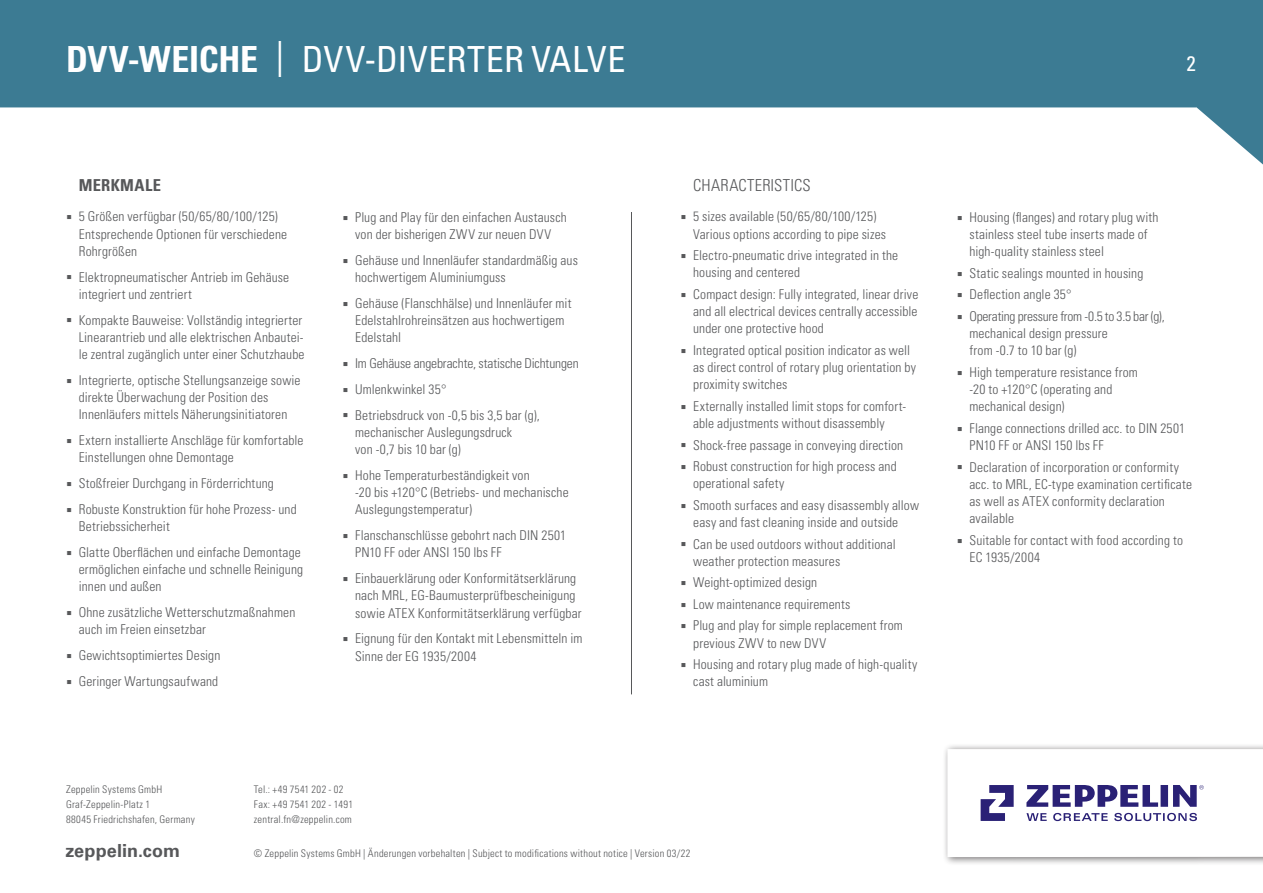
<style>
.page{position:relative;width:1263px;height:893px;background:#fff}
.page>*{position:absolute;margin:0;border:0;box-sizing:border-box;transform-origin:0 0}
._01_Header_Intro_DE{font:condensed 36px "Univers LT Std";letter-spacing:.01em;color:#fff}
.Paginierung_B{font:condensed 21px "Univers LT Std";color:#fff}
._01_Body_DE{font:700 18px "Univers LT Std";letter-spacing:.01em;color:#57585a}
._01_Intro_EN{font:300 condensed 16.5px "Univers LT Std";letter-spacing:.015em;color:#57585a}
._01_Intro_DE{font:700 condensed 16.5px "Univers LT Std";letter-spacing:.025em;color:#57585a}
.t1{font:300 condensed 13.5px/17.2px "Univers LT Std";letter-spacing:.01em;color:#57585a}
.t2{font:300 condensed 13.5px "Univers LT Std";letter-spacing:-.01em;color:#57585a}
.Zeppelin_Info{font:300 condensed 10.5px "Univers LT Std";letter-spacing:.02em;color:#57585a}
.s1{font-weight:700}
</style>
<div class="page">
<svg style="left:0;top:0;width:1263px;height:164px;fill:#3c7b93"></svg>
<div style="left:942px;top:743px;width:321px;height:122px;background:#231f20;opacity:.6"></div>
<div style="left:947px;top:749px;width:316px;height:108px;background:#fff"></div>
<svg style="left:1026px;top:785px;width:178px;height:22px"></svg>
<svg style="left:981px;top:785px;width:33px;height:36px"></svg>
<svg style="left:1026px;top:813px;width:171px;height:8px"></svg>
<hr style="left:631px;top:212px;width:1px;height:482px;background:#57585a">
<p class="_01_Header_Intro_DE" style="left:66px;top:36px;width:561px"><span class="s1">DVV-WEICHE</span> | DVV-DIVERTER VALVE</p>
<p class="_01_Intro_DE" style="left:79px;top:175px;width:84px">MERKMALE</p>
<p class="t1" style="left:79px;top:208px;width:210px">5 Größen verfügbar (50/65/80/100/125)<br>Entsprechende Optionen für verschiedene<br>Rohrgrößen</p>
<p class="t1" style="left:79px;top:268px;width:212px">Elektropneumatischer Antrieb im Gehäuse integriert und zentriert</p>
<p class="t1" style="left:79px;top:311px;width:227px">Kompakte Bauweise: Vollständig integrierter<br>Linearantrieb und alle elektrischen Anbautei&shy;le zentral zugänglich unter einer Schutzhaube</p>
<p class="t1" style="left:79px;top:372px;width:223px">Integrierte, optische Stellungsanzeige sowie direkte Überwachung der Position des<br>Innenläufers mittels Näherungsinitiatoren</p>
<p class="t1" style="left:79px;top:432px;width:226px">Extern installierte Anschläge für komfortable<br>Einstellungen ohne Demontage</p>
<p class="t1" style="left:79px;top:475px;width:197px">Stoßfreier Durchgang in Förderrichtung</p>
<p class="t1" style="left:79px;top:501px;width:219px">Robuste Konstruktion für hohe Prozess- und<br>Betriebssicherheit</p>
<p class="t1" style="left:79px;top:544px;width:226px">Glatte Oberflächen und einfache Demontage ermöglichen einfache und schnelle Reinigung innen und außen</p>
<p class="t1" style="left:79px;top:604px;width:218px">Ohne zusätzliche Wetterschutzmaßnahmen auch im Freien einsetzbar</p>
<p class="t1" style="left:79px;top:647px;width:143px">Gewichtsoptimiertes Design</p>
<p class="t1" style="left:79px;top:673px;width:141px">Geringer Wartungsaufwand</p>
<p class="t1" style="left:355px;top:208px;width:213px">Plug and Play für den einfachen Austausch von der bisherigen ZWV zur neuen DVV</p>
<p class="t1" style="left:355px;top:251px;width:224px">Gehäuse und Innenläufer standardmäßig aus hochwertigem Aluminiumguss</p>
<p class="t1" style="left:355px;top:294px;width:218px">Gehäuse (Flanschhälse) und Innenläufer mit<br>Edelstahlrohreinsätzen aus hochwertigem<br>Edelstahl</p>
<p class="t2" style="left:355px;top:355px;width:225px">Im Gehäuse angebrachte, statische Dichtungen</p>
<p class="t1" style="left:355px;top:380px;width:93px">Umlenkwinkel 35°</p>
<p class="t1" style="left:355px;top:406px;width:186px">Betriebsdruck von -0,5 bis 3,5 bar (g), mechanischer Auslegungsdruck<br>von -0,7 bis 10 bar (g)</p>
<p class="t1" style="left:355px;top:466px;width:215px">Hohe Temperaturbeständigkeit von<br>-20 bis +120°C (Betriebs- und mechanische<br>Auslegungstemperatur)</p>
<p class="t1" style="left:355px;top:527px;width:213px">Flanschanschlüsse gebohrt nach DIN 2501<br>PN10 FF oder ANSI 150 lbs FF</p>
<p class="t1" style="left:355px;top:570px;width:228px">Einbauerklärung oder Konformitätserklärung nach MRL, EG‐Baumusterprüfbescheinigung sowie ATEX Konformitätserklärung verfügbar</p>
<p class="t1" style="left:355px;top:630px;width:229px">Eignung für den Kontakt mit Lebensmitteln im<br>Sinne der EG 1935/2004</p>
<p class="Zeppelin_Info" style="left:66px;top:783px;width:98px">Zeppelin Systems GmbH</p>
<p class="Zeppelin_Info" style="left:66px;top:798px;width:85px">Graf-Zeppelin-Platz 1</p>
<p class="Zeppelin_Info" style="left:66px;top:813px;width:130px">88045 Friedrichshafen, Germany</p>
<p class="Zeppelin_Info" style="left:254px;top:783px;width:91px">Tel.: +49 7541 202 - 02</p>
<p class="Zeppelin_Info" style="left:254px;top:798px;width:101px">Fax: +49 7541 202 - 1491</p>
<p class="Zeppelin_Info" style="left:254px;top:813px;width:100px">zentral.fn@zeppelin.com</p>
<p class="_01_Intro_EN" style="left:693px;top:176px;width:119px">CHARACTERISTICS</p>
<p class="t1" style="left:693px;top:208px;width:194px">5 sizes available (50/65/80/100/125)<br>Various options according to pipe sizes</p>
<p class="t1" style="left:693px;top:247px;width:207px">Electro-pneumatic drive integrated in the housing and centered</p>
<p class="t1" style="left:693px;top:286px;width:227px;text-align:justify">Compact design: Fully integrated, linear drive and all electrical devices centrally accessible under one protective hood</p>
<p class="t1" style="left:693px;top:342px;width:224px">Integrated optical position indicator as well as direct control of rotary plug orientation by proximity switches</p>
<p class="t1" style="left:693px;top:398px;width:214px">Externally installed limit stops for comfort&shy;able adjustments without disassembly</p>
<p class="t1" style="left:693px;top:436px;width:212px">Shock-free passage in conveying direction</p>
<p class="t1" style="left:693px;top:458px;width:205px">Robust construction for high process and operational safety</p>
<p class="t1" style="left:693px;top:497px;width:227px">Smooth surfaces and easy disassembly allow easy and fast cleaning inside and outside</p>
<p class="t1" style="left:693px;top:535px;width:204px">Can be used outdoors without additional weather protection measures</p>
<p class="t1" style="left:693px;top:574px;width:126px">Weight-optimized design</p>
<p class="t1" style="left:693px;top:596px;width:159px">Low maintenance requirements</p>
<p class="t1" style="left:693px;top:617px;width:211px">Plug and play for simple replacement from previous ZWV to new DVV</p>
<p class="t1" style="left:693px;top:656px;width:226px">Housing and rotary plug made of high-quality cast aluminium</p>
<p class="_01_Body_DE" style="left:65px;top:840px;width:116px">zeppelin.com</p>
<p class="Zeppelin_Info" style="left:254px;top:847px;width:438px">© Zeppelin Systems GmbH | Änderungen vorbehalten | Subject to modifications without notice | Version 03/22</p>
<p class="Paginierung_B" style="left:1186px;top:50px;width:11px">2</p>
<p class="t1" style="left:969px;top:208px;width:191px">Housing (flanges) and rotary plug with stainless steel tube inserts made of high-quality stainless steel</p>
<p class="t1" style="left:969px;top:264px;width:175px">Static sealings mounted in housing</p>
<p class="t1" style="left:969px;top:286px;width:103px">Deflection angle 35°</p>
<p class="t1" style="left:969px;top:307px;width:197px">Operating pressure from -0.5 to 3.5 bar (g), mechanical design pressure<br>from -0.7 to 10 bar (g)</p>
<p class="t1" style="left:969px;top:363px;width:170px">High temperature resistance from -20 to +120°C (operating and mechanical design)</p>
<p class="t1" style="left:969px;top:419px;width:217px">Flange connections drilled acc. to DIN 2501<br>PN10 FF or ANSI 150 lbs FF</p>
<p class="t1" style="left:969px;top:458px;width:224px">Declaration of incorporation or conformity acc. to MRL, EC-type examination certificate as well as ATEX conformity declaration available</p>
<p class="t1" style="left:969px;top:531px;width:215px">Suitable for contact with food according to<br>EC 1935/2004</p>
</div>
